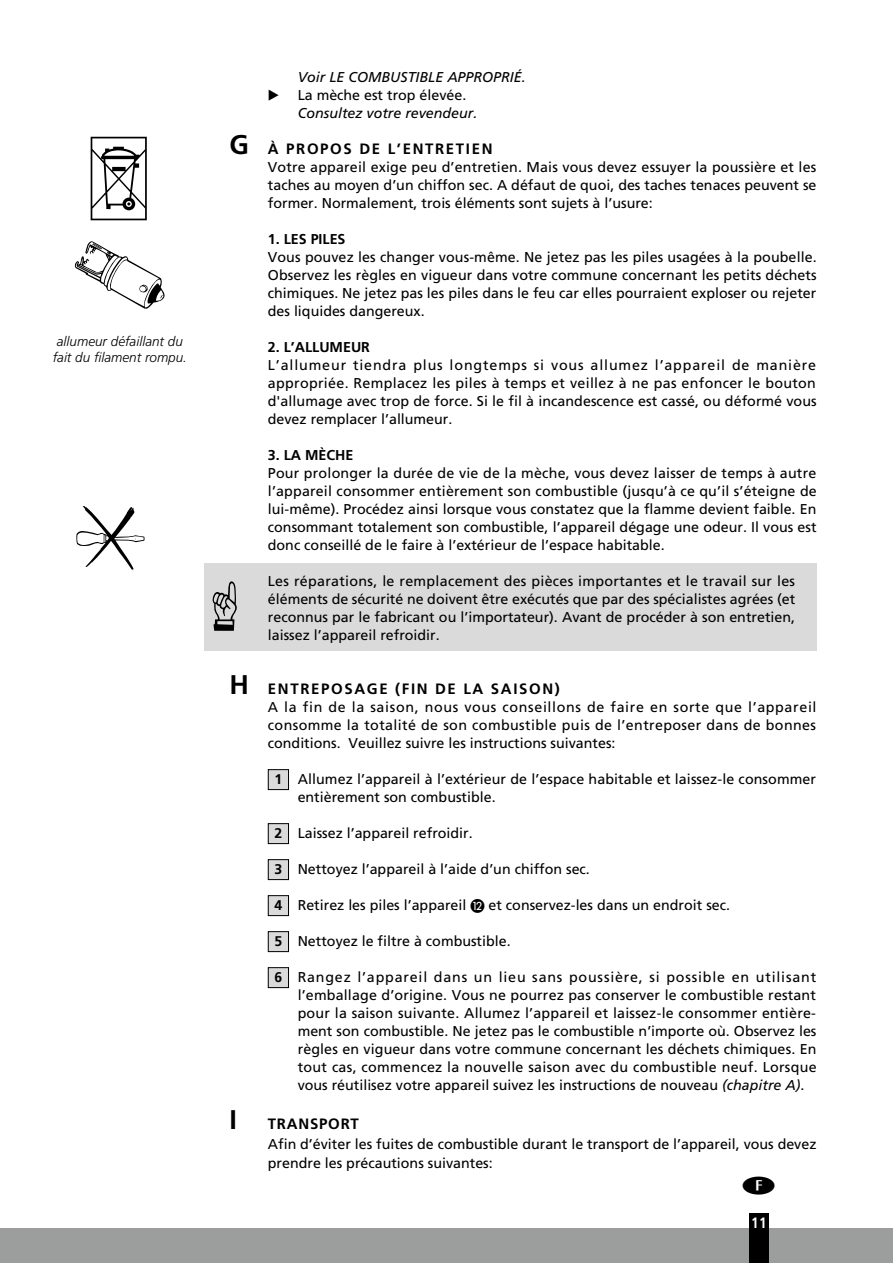
<style>
.page{position:relative;width:893px;height:1263px;background:#fff}
.page>*{position:absolute;margin:0;border:0;box-sizing:border-box;transform-origin:0 0}
.t1{font:700 15px "Frutiger";letter-spacing:.11em;color:#000}
.t2{font:700 15px "Frutiger";letter-spacing:.05em;color:#000}
.t3{font:700 condensed 15px "Frutiger";color:#fff}
.t4{font:14.25px/18px "Frutiger";color:#000;text-align:justify}
.t5{font:italic 14.25px "Frutiger";color:#000}
.t6{font:700 14.25px "Frutiger";color:#000}
.t7{font:14.25px "European Pi Three";color:#000}
.t8{font:italic 300 13.5px/16.2px "Frutiger CE";color:#000;text-align:center}
.s1{font-size:27px}
.s2{font-weight:700;font-size:14.1px}
.s3{font-family:"European Pi One"}
.s4{font-style:italic}
</style>
<div class="page">
<div style="left:204px;top:563px;width:612px;height:88px;background:#dadada"></div>
<svg style="left:213px;top:581px;width:24px;height:50px"></svg>
<div style="left:0;top:1229px;width:893px;height:34px;background:#9c9d9d"></div>
<div style="left:749px;top:1213px;width:20px;height:50px;background:#000"></div>
<div style="left:268px;top:770px;width:21px;height:19px;background:#dadada"></div>
<div style="left:268px;top:769px;width:21px;height:21px;border:1px solid #000"></div>
<div style="left:268px;top:824px;width:21px;height:19px;background:#dadada"></div>
<div style="left:268px;top:823px;width:21px;height:21px;border:1px solid #000"></div>
<div style="left:268px;top:860px;width:21px;height:19px;background:#dadada"></div>
<div style="left:268px;top:859px;width:21px;height:21px;border:1px solid #000"></div>
<div style="left:268px;top:896px;width:21px;height:19px;background:#dadada"></div>
<div style="left:268px;top:895px;width:21px;height:21px;border:1px solid #000"></div>
<div style="left:268px;top:932px;width:21px;height:19px;background:#dadada"></div>
<div style="left:268px;top:931px;width:21px;height:21px;border:1px solid #000"></div>
<div style="left:268px;top:968px;width:21px;height:19px;background:#dadada"></div>
<div style="left:268px;top:967px;width:21px;height:21px;border:1px solid #000"></div>
<svg style="left:91px;top:137px;width:56px;height:83px"></svg>
<svg style="left:75px;top:241px;width:90px;height:68px"></svg>
<svg style="left:76px;top:506px;width:69px;height:64px"></svg>
<p class="t8" style="left:53px;top:333px;width:136px">allumeur défaillant du fait du filament rompu.</p>
<p class="t5" style="left:298px;top:69px;width:230px">Voir LE COMBUSTIBLE APPROPRIÉ.</p>
<p class="t7" style="left:268px;top:86px;width:13px">E</p>
<p class="t4" style="left:298px;top:86px;width:170px">La mèche est trop élevée.</p>
<p class="t5" style="left:298px;top:105px;width:181px">Consultez votre revendeur.</p>
<p class="t1" style="left:230px;top:140px;width:264px"><span class="s1">G</span> À PROPOS DE L’ENTRETIEN</p>
<p class="t4" style="left:268px;top:158px;width:550px">Votre appareil exige peu d’entretien. Mais vous devez essuyer la poussière et les taches au moyen d’un chiffon sec. A défaut de quoi, des taches tenaces peuvent se former. Normalement, trois éléments sont sujets à l’usure:</p>
<p class="t6" style="left:268px;top:231px;width:79px">1. LES PILES</p>
<p class="t4" style="left:268px;top:248px;width:550px">Vous pouvez les changer vous-même. Ne jetez pas les piles usagées à la poubelle.<br>Observez les règles en vigueur dans votre commune concernant les petits déchets chimiques. Ne jetez pas les piles dans le feu car elles pourraient exploser ou rejeter des liquides dangereux.</p>
<p class="t6" style="left:268px;top:339px;width:104px">2. L’ALLUMEUR</p>
<p class="t4" style="left:268px;top:356px;width:550px">L’allumeur tiendra plus longtemps si vous allumez l’appareil de manière appropriée. Remplacez les piles à temps et veillez à ne pas enfoncer le bouton d'allumage avec trop de force. Si le fil à incandescence est cassé, ou déformé vous devez remplacer l’allumeur.</p>
<p class="t6" style="left:268px;top:447px;width:87px">3. LA MÈCHE</p>
<p class="t4" style="left:268px;top:464px;width:550px">Pour prolonger la durée de vie de la mèche, vous devez laisser de temps à autre l’appareil consommer entièrement son combustible (jusqu’à ce qu’il s’éteigne de lui-même). Procédez ainsi lorsque vous constatez que la flamme devient faible. En consommant totalement son combustible, l’appareil dégage une odeur. Il vous est donc conseillé de le faire à l’extérieur de l’espace habitable.</p>
<p class="t4" style="left:268px;top:572px;width:529px">Les réparations, le remplacement des pièces importantes et le travail sur les éléments de sécurité ne doivent être exécutés que par des spécialistes agrées (et reconnus par le fabricant ou l’importateur). Avant de procéder à son entretien, laissez l’appareil refroidir.</p>
<p class="t1" style="left:230px;top:680px;width:332px"><span class="s1">H</span> ENTREPOSAGE (FIN DE LA SAISON)</p>
<p class="t4" style="left:268px;top:698px;width:550px">A la fin de la saison, nous vous conseillons de faire en sorte que l’appareil consomme la totalité de son combustible puis de l’entreposer dans de bonnes conditions. Veuillez suivre les instructions suivantes:</p>
<p class="t4" style="left:298px;top:770px;width:520px;text-indent:-23px"><span class="s2">1</span> Allumez l’appareil à l’extérieur de l’espace habitable et laissez-le consommer entièrement son combustible.</p>
<p class="t4" style="left:275px;top:824px;width:200px"><span class="s2">2</span> Laissez l’appareil refroidir.</p>
<p class="t4" style="left:275px;top:860px;width:317px"><span class="s2">3</span> Nettoyez l’appareil à l’aide d’un chiffon sec.</p>
<p class="t4" style="left:275px;top:896px;width:457px"><span class="s2">4</span> Retirez les piles l’appareil <span class="s3">L</span> et conservez-les dans un endroit sec.</p>
<p class="t4" style="left:275px;top:932px;width:238px"><span class="s2">5</span> Nettoyez le filtre à combustible.</p>
<p class="t4" style="left:298px;top:968px;width:521px;text-indent:-23px"><span class="s2">6</span> Rangez l’appareil dans un lieu sans poussière, si possible en utilisant l’emballage d’origine. Vous ne pourrez pas conserver le combustible restant pour la saison suivante. Allumez l’appareil et laissez-le consommer entière&shy;ment son combustible. Ne jetez pas le combustible n’importe où. Observez les règles en vigueur dans votre commune concernant les déchets chimiques. En tout cas, commencez la nouvelle saison avec du combustible neuf. Lorsque vous réutilisez votre appareil suivez les instructions de nouveau <span class="s4">(chapitre A)</span>.</p>
<p class="t2" style="left:230px;top:1115px;width:131px"><span class="s1">I</span> TRANSPORT</p>
<p class="t4" style="left:268px;top:1134px;width:550px;line-height:19.5px">Afin d’éviter les fuites de combustible durant le transport de l’appareil, vous devez prendre les précautions suivantes:</p>
<p class="t3" style="left:751px;top:1214px;width:17px">11</p>
</div>
